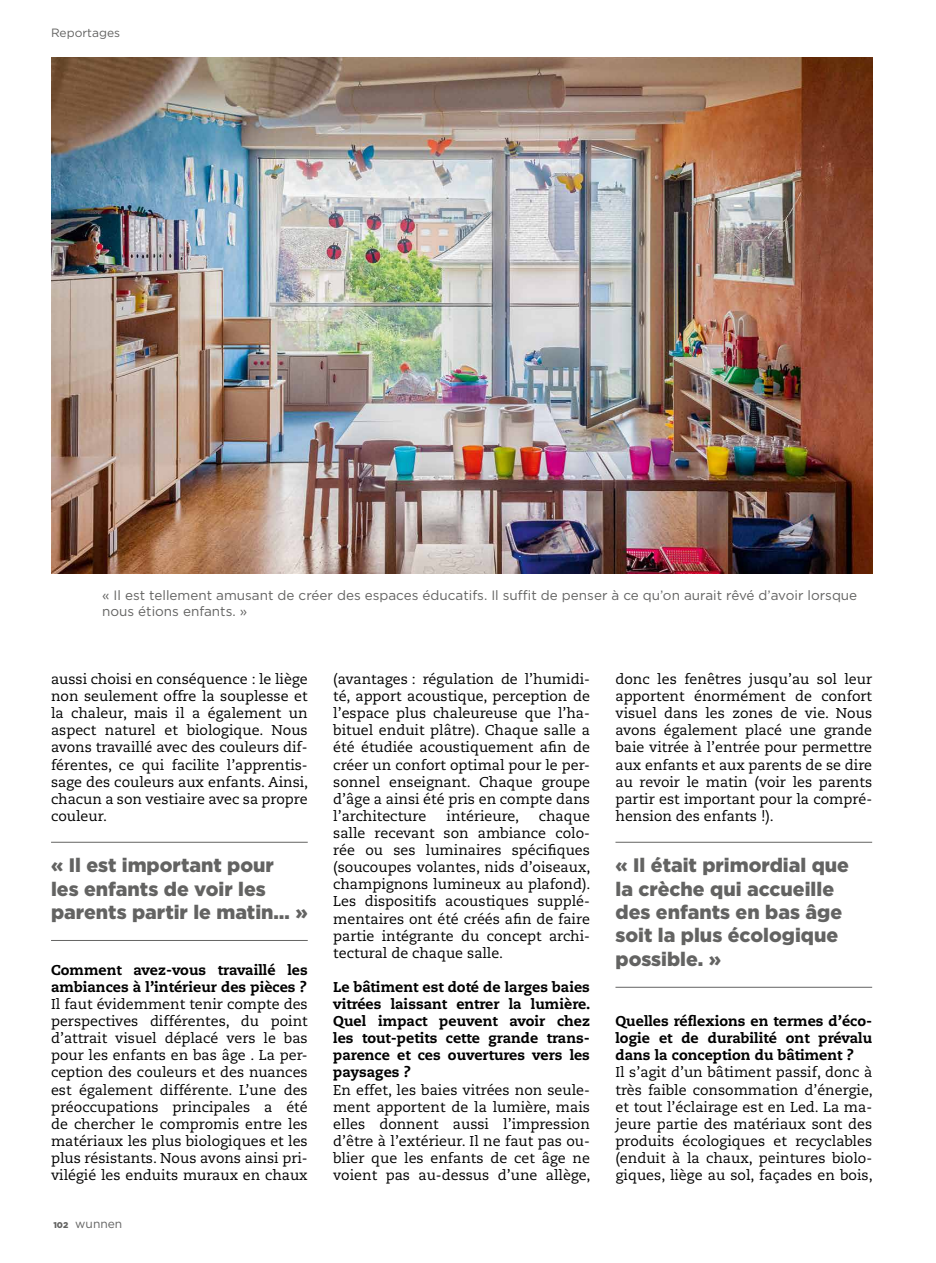
<style>
.page{position:relative;width:936px;height:1263px;background:#fff}
.page>*{position:absolute;margin:0;border:0;box-sizing:border-box;transform-origin:0 0}
.t1{font:900 19.5px/23.4px "Gotham";color:#636362}
.t2{font:14.25px/17.1px "Caecilia LT Std";color:#000;text-align:justify}
.t3{font:800 14.25px/17.1px "Caecilia LT Std";color:#000;text-align:justify}
.t4{font:13.5px/16.2px "Gotham";color:#636362}
.t5{font:12px "Gotham";color:#636362}
.s1{font-weight:900;font-size:8.4px}
</style>
<div class="page">
<hr style="left:51px;top:842px;width:257px;height:1px;background:#636362">
<hr style="left:51px;top:940px;width:257px;height:1px;background:#636362">
<hr style="left:615px;top:842px;width:257px;height:1px;background:#636362">
<hr style="left:615px;top:987px;width:257px;height:1px;background:#636362">
<img style="left:51px;top:57px;width:821px;height:517px">
<p class="t5" style="left:51px;top:25px;width:71px">Reportages</p>
<p class="t4" style="left:102px;top:587px;width:756px">« Il est tellement amusant de créer des espaces éducatifs. Il suffit de penser à ce qu’on aurait rêvé d’avoir lorsque nous étions enfants. »</p>
<p class="t2" style="left:51px;top:671px;width:259px">aussi choisi en conséquence : le liège non seulement offre la souplesse et la chaleur, mais il a également un aspect naturel et biologique. Nous avons travaillé avec des couleurs dif&shy;férentes, ce qui facilite l’apprentis&shy;sage des couleurs aux enfants. Ainsi, chacun a son vestiaire avec sa propre couleur.</p>
<h1 class="t1" style="left:51px;top:853px;width:258px">« Il est important pour<br>les enfants de voir les parents partir le matin… »</h1>
<p class="t3" style="left:51px;top:961px;width:258px">Comment avez-vous travaillé les ambiances à l’intérieur des pièces ?</p>
<p class="t2" style="left:51px;top:996px;width:258px">Il faut évidemment tenir compte des perspectives différentes, du point d’attrait visuel déplacé vers le bas pour les enfants en bas âge . La per&shy;ception des couleurs et des nuances est également différente. L’une des préoccupations principales a été de chercher le compromis entre les matériaux les plus biologiques et les plus résistants. Nous avons ainsi pri&shy;vilégié les enduits muraux en chaux</p>
<p class="t5" style="left:53px;top:1216px;width:70px"><span class="s1">102</span> wunnen</p>
<p class="t2" style="left:333px;top:671px;width:258px">(avantages : régulation de l’humidi&shy;té, apport acoustique, perception de l’espace plus chaleureuse que l’ha&shy;bituel enduit plâtre). Chaque salle a été étudiée acoustiquement afin de créer un confort optimal pour le per&shy;sonnel enseignant. Chaque groupe d’âge a ainsi été pris en compte dans l’architecture</p>
<p class="t2" style="left:446px;top:808px;width:74px">intérieure,</p>
<p class="t2" style="left:333px;top:808px;width:259px;text-indent:206px">chaque salle recevant son ambiance colo&shy;rée ou ses luminaires spécifiques (soucoupes volantes, nids d’oiseaux, champignons lumineux au plafond).<br>Les dispositifs acoustiques supplé&shy;mentaires ont été créés afin de faire partie intégrante du concept archi&shy;tectural de chaque salle.</p>
<p class="t3" style="left:333px;top:978px;width:259px">Le bâtiment est doté de larges baies vitrées laissant entrer la lumière.<br>Quel impact peuvent avoir chez les tout-petits cette grande trans&shy;parence et ces ouvertures vers les paysages ?</p>
<p class="t2" style="left:333px;top:1081px;width:259px">En effet, les baies vitrées non seule&shy;ment apportent de la lumière, mais elles donnent aussi l’impression d’être à l’extérieur. Il ne faut pas ou&shy;blier que les enfants de cet âge ne voient pas au-dessus d’une allège,</p>
<p class="t2" style="left:615px;top:671px;width:258px">donc les fenêtres jusqu’au sol leur apportent énormément de confort visuel dans les zones de vie. Nous avons également placé une grande baie vitrée à l’entrée pour permettre aux enfants et aux parents de se dire au revoir le matin (voir les parents partir est important pour la compré&shy;hension des enfants !).</p>
<h1 class="t1" style="left:615px;top:853px;width:235px">« Il était primordial que la crèche qui accueille des enfants en bas âge soit la plus écologique possible. »</h1>
<p class="t3" style="left:615px;top:1013px;width:258px">Quelles réflexions en termes d’éco&shy;logie et de durabilité ont prévalu dans la conception du bâtiment ?</p>
<p class="t2" style="left:615px;top:1064px;width:259px">Il s’agit d’un bâtiment passif, donc à très faible consommation d’énergie, et tout l’éclairage est en Led. La ma&shy;jeure partie des matériaux sont des produits écologiques et recyclables (enduit à la chaux, peintures biolo&shy;giques, liège au sol, façades en bois,</p>
</div>
